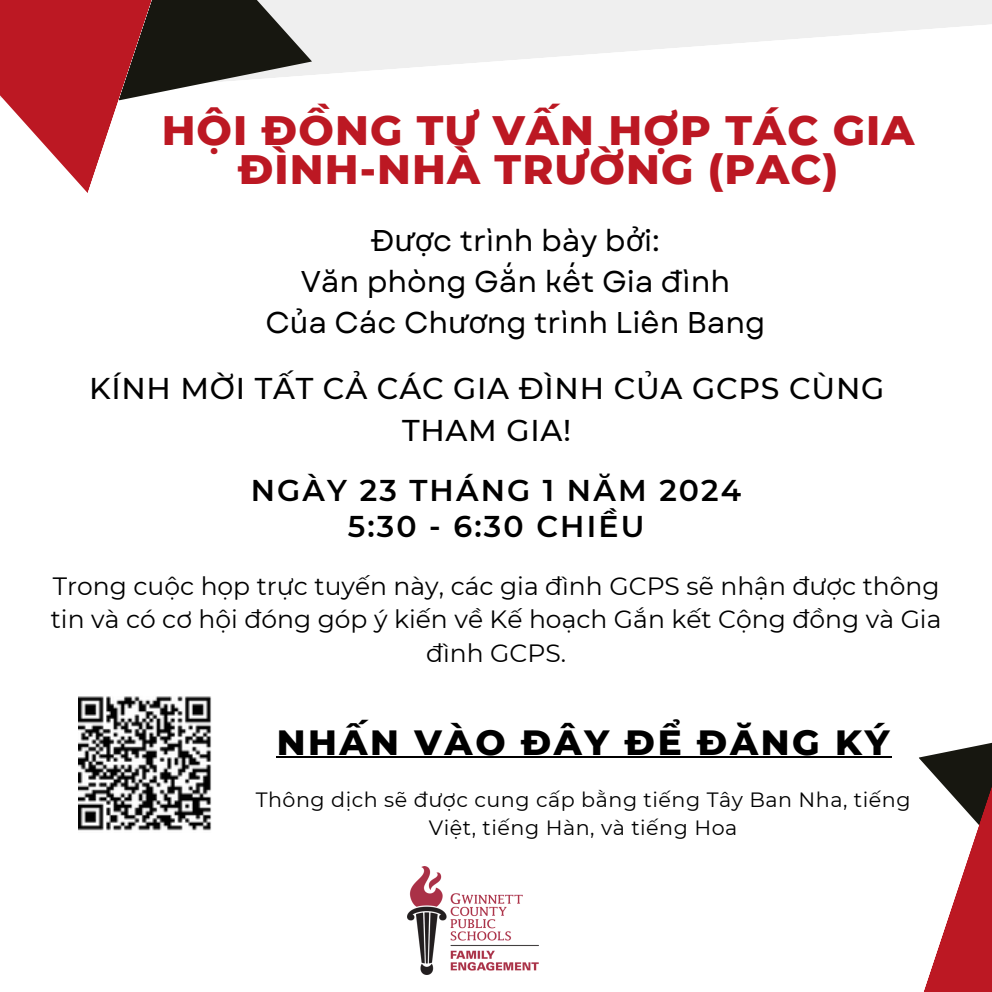
<style>
.page{position:relative;width:992px;height:992px;background:#fff}
.page>*{position:absolute;margin:0;border:0;box-sizing:border-box;transform-origin:0 0}
.t1{font:800 42px/39.5px "Montserrat";letter-spacing:.025em;color:#bc1823;text-align:center}
.t2{font:800 35.75px "Montserrat";letter-spacing:.07em;color:#000}
.t3{font:30px/41.2px "Garet";color:#000;text-align:center}
.t4{font:500 30px/41.2px "Montserrat";letter-spacing:.025em;color:#000;text-align:center}
.t5{font:600 30px/35.8px "Montserrat";letter-spacing:.07em;color:#000;text-align:center}
.t6{font:25px/33.8px "Montserrat";color:#000;text-align:center}
.t7{font:20.75px/27.5px "Montserrat";letter-spacing:.025em;color:#000;text-align:center}
.s1{font-family:"Noto Sans"}
</style>
<div class="page">
<svg style="left:312px;top:0;width:680px;height:75px;fill:#efefef"></svg>
<svg style="left:0;top:0;width:312px;height:193px"></svg>
<svg style="left:919px;top:742px;width:73px;height:250px"></svg>
<img style="left:407px;top:866px;width:132px;height:109px">
<img style="left:78px;top:696px;width:133px;height:135px">
<hr style="left:277px;top:756px;width:615px;height:2px;background:#000">
<p class="t1" style="left:162px;top:110px;width:754px">HỘI ĐỒNG TƯ VẤN HỢP TÁC GIA<br>ĐÌNH-NHÀ TRƯỜNG (PAC)</p>
<p class="t3" style="left:265px;top:220px;width:502px">Đ<span class="s1">ượ</span>c trình bày b<span class="s1">ở</span>i:<br>Văn phòng Gắ n kế t Gia đình<br>C<span class="s1">ủ</span>a Các Ch<span class="s1">ươ</span>ng trình Liên Bang</p>
<p class="t4" style="left:89px;top:368px;width:797px">KÍNH MỜI TẤT CẢ CÁC GIA ĐÌNH CỦA GCPS CÙNG<br>THAM GIA!</p>
<p class="t5" style="left:251px;top:473px;width:492px">NGÀY 23 THÁNG 1 NĂM 2024<br>5:30 - 6:30 CHIỀU</p>
<p class="t6" style="left:51px;top:569px;width:892px">Trong cuộc họp trực tuyến này, các gia đình GCPS sẽ nhận được thông tin và có cơ hội đóng góp ý kiến về Kế hoạch Gắn kết Cộng đồng và Gia đình GCPS.</p>
<p class="t2" style="left:277px;top:720px;width:614px">NHẤN VÀO ĐÂY ĐỂ ĐĂNG KÝ</p>
<p class="t7" style="left:256px;top:786px;width:656px">Thông dịch sẽ được cung cấp bằng tiếng Tây Ban Nha, tiếng<br>Việt, tiếng Hàn, và tiếng Hoa</p>
</div>
